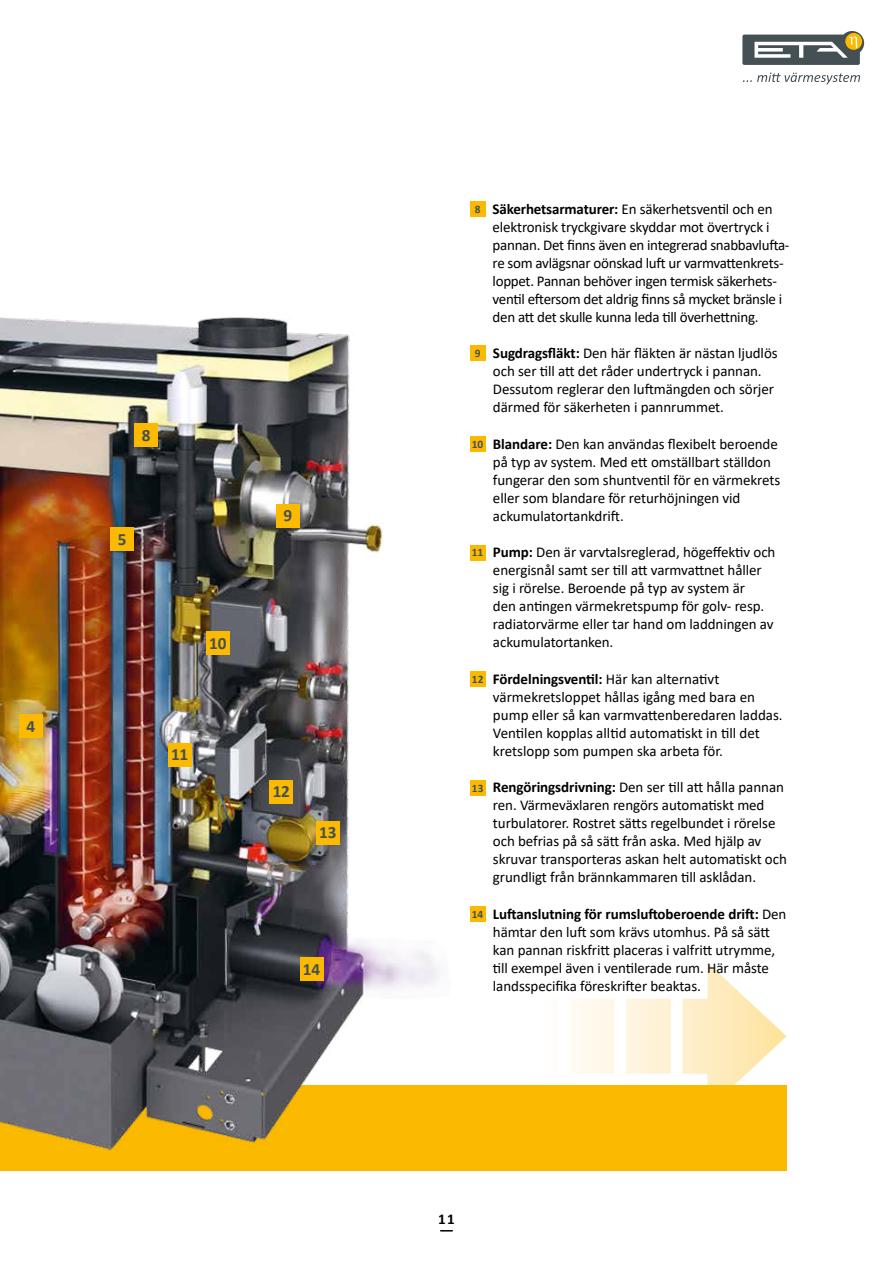
<style>
.page{position:relative;width:893px;height:1263px;background:#fff}
.page>*{position:absolute;margin:0;border:0;box-sizing:border-box;transform-origin:0 0}
.t1{font:700 17.25px "Calibri";letter-spacing:-.015em;color:#455055}
.t2{font:15px/18px "Calibri";letter-spacing:-.005em;color:#000}
.t3{font:700 15px "Calibri";color:#000}
.s1{font-weight:700;font-size:11.4px;color:#455055}
.s2{font-weight:700}
</style>
<div class="page">
<svg style="left:572px;top:963px;width:215px;height:122px"></svg>
<div style="left:0;top:1085px;width:787px;height:85px;background:#fbb900"></div>
<img style="left:0;top:317px;width:440px;height:834px">
<div style="left:3px;top:698px;width:55px;height:55px;background:#000;opacity:.4"></div>
<div style="left:19px;top:714px;width:24px;height:23px;background:#fbb900"></div>
<div style="left:111px;top:527px;width:23px;height:24px;background:#fbb900"></div>
<div style="left:300px;top:957px;width:23px;height:24px;background:#fbb900"></div>
<div style="left:134px;top:423px;width:24px;height:24px;background:#fbb900"></div>
<div style="left:206px;top:631px;width:24px;height:24px;background:#fbb900"></div>
<div style="left:276px;top:504px;width:24px;height:23px;background:#fbb900"></div>
<div style="left:270px;top:780px;width:23px;height:23px;background:#fbb900"></div>
<div style="left:316px;top:821px;width:24px;height:23px;background:#fbb900"></div>
<div style="left:168px;top:743px;width:23px;height:23px;background:#fbb900"></div>
<div style="left:470px;top:201px;width:15px;height:16px;background:#fbb900"></div>
<div style="left:470px;top:346px;width:15px;height:15px;background:#fbb900"></div>
<div style="left:470px;top:436px;width:15px;height:16px;background:#fbb900"></div>
<div style="left:470px;top:545px;width:15px;height:15px;background:#fbb900"></div>
<div style="left:470px;top:671px;width:15px;height:16px;background:#fbb900"></div>
<div style="left:470px;top:780px;width:15px;height:15px;background:#fbb900"></div>
<div style="left:470px;top:906px;width:15px;height:16px;background:#fbb900"></div>
<svg style="left:742px;top:31px;width:122px;height:34px"></svg>
<svg style="left:743px;top:73px;width:117px;height:11px"></svg>
<p class="t1" style="left:26px;top:714px;width:10px">4</p>
<p class="t1" style="left:142px;top:423px;width:10px">8</p>
<p class="t1" style="left:118px;top:527px;width:10px">5</p>
<p class="t1" style="left:209px;top:631px;width:19px">10</p>
<p class="t1" style="left:171px;top:742px;width:18px">11</p>
<p class="t1" style="left:284px;top:503px;width:10px">9</p>
<p class="t1" style="left:273px;top:779px;width:19px">12</p>
<p class="t1" style="left:319px;top:820px;width:19px">13</p>
<p class="t1" style="left:303px;top:956px;width:19px">14</p>
<p class="t2" style="left:493px;top:199px;width:298px;text-indent:-18px"><span class="s1">8</span> <span class="s2">Säkerhetsarmaturer:</span> En säkerhetsventil och en elektronisk tryckgivare skyddar mot övertryck i pannan. Det finns även en integrerad snabbavlufta&shy;re som avlägsnar oönskad luft ur varmvattenkrets&shy;loppet. Pannan behöver ingen termisk säkerhets&shy;ventil eftersom det aldrig finns så mycket bränsle i den att det skulle kunna leda till överhettning.</p>
<p class="t2" style="left:493px;top:344px;width:286px;text-indent:-18px"><span class="s1">9</span> <span class="s2">Sugdragsfläkt:</span> Den här fläkten är nästan ljudlös och ser till att det råder undertryck i pannan.<br>Dessutom reglerar den luftmängden och sörjer därmed för säkerheten i pannrummet.</p>
<p class="t2" style="left:493px;top:434px;width:289px;text-indent:-21px"><span class="s1">10</span> <span class="s2">Blandare:</span> Den kan användas flexibelt beroende på typ av system. Med ett omställbart ställdon fungerar den som shuntventil för en värmekrets eller som blandare för returhöjningen vid ackumulatortankdrift.</p>
<p class="t2" style="left:493px;top:543px;width:284px;text-indent:-21px"><span class="s1">11</span> <span class="s2">Pump:</span> Den är varvtalsreglerad, högeffektiv och energisnål samt ser till att varmvattnet håller sig i rörelse. Beroende på typ av system är<br>den antingen värmekretspump för golv- resp. radiatorvärme eller tar hand om laddningen av ackumulatortanken.</p>
<p class="t2" style="left:493px;top:669px;width:291px;text-indent:-21px"><span class="s1">12</span> <span class="s2">Fördelningsventil:</span> Här kan alternativt värmekretsloppet hållas igång med bara en pump eller så kan varmvattenberedaren laddas.<br>Ventilen kopplas alltid automatiskt in till det kretslopp som pumpen ska arbeta för.</p>
<p class="t2" style="left:493px;top:778px;width:295px;text-indent:-21px"><span class="s1">13</span> <span class="s2">Rengöringsdrivning:</span> Den ser till att hålla pannan ren. Värmeväxlaren rengörs automatiskt med turbulatorer. Rostret sätts regelbundet i rörelse och befrias på så sätt från aska. Med hjälp av skruvar transporteras askan helt automatiskt och grundligt från brännkammaren till asklådan.</p>
<p class="t2" style="left:493px;top:905px;width:295px;text-indent:-21px"><span class="s1">14</span> <span class="s2">Luftanslutning för rumsluftoberoende drift:</span> Den hämtar den luft som krävs utomhus. På så sätt kan pannan riskfritt placeras i valfritt utrymme, till exempel även i ventilerade rum. Här måste landsspecifika föreskrifter beaktas.</p>
<p class="t3" style="left:438px;top:1208px;width:18px">11</p>
</div>
